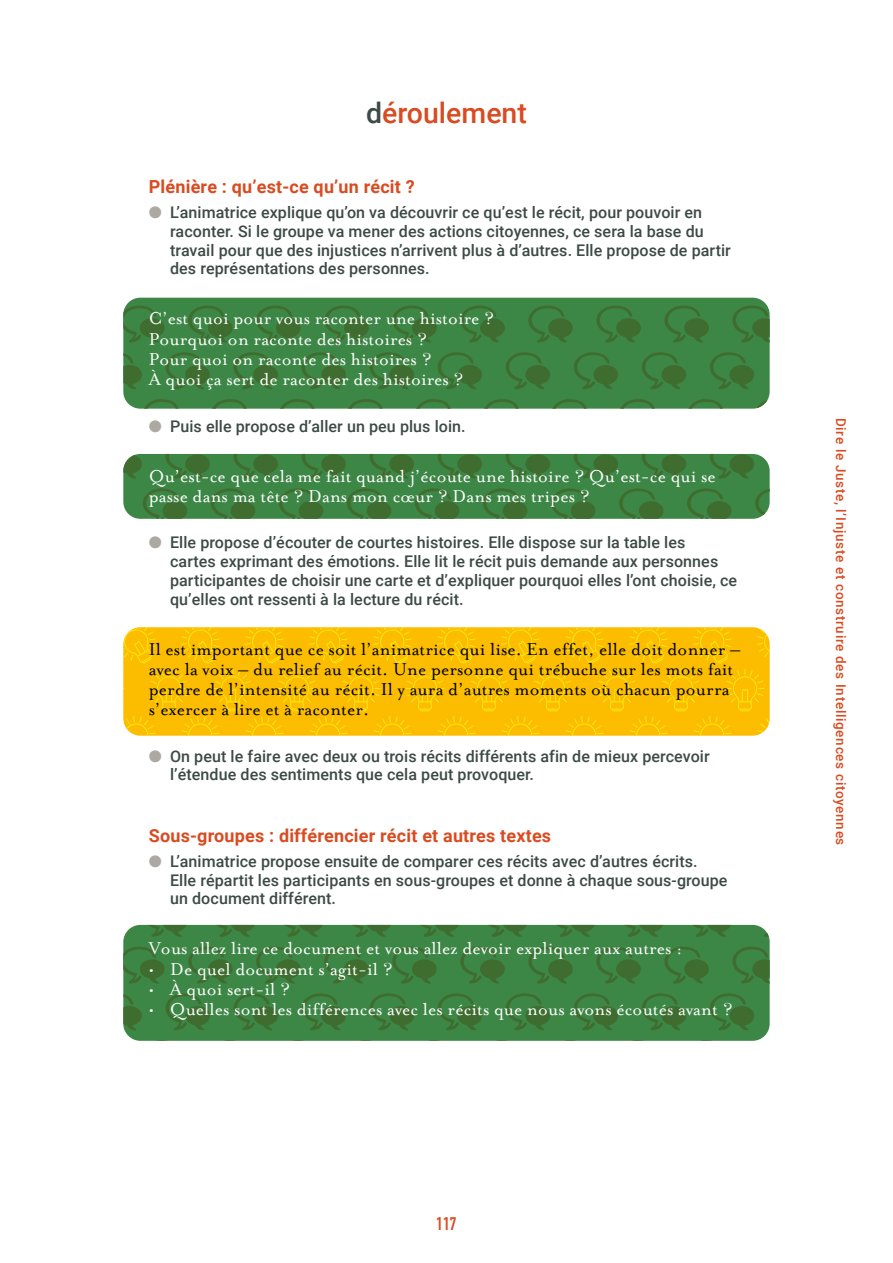
<style>
.page{position:relative;width:893px;height:1263px;background:#fff}
.page>*{position:absolute;margin:0;border:0;box-sizing:border-box;transform-origin:0 0}
.t1{font:500 28.5px "Roboto";color:#d94b21}
.t2{font:19.5px/20.2px "Mrs Eaves Roman";letter-spacing:.005em;color:#fff}
.t3{font:19.5px/20.2px "Mrs Eaves Roman";letter-spacing:.005em;color:#000}
.t4{font:700 18px "Roboto";letter-spacing:.01em;color:#d94b21}
.t5{font:700 18px "DIN Condensed";color:#d94b21}
.t6{font:500 16.05px/18.8px "Roboto";letter-spacing:.005em;color:#3d4a45}
.t7{font:500 13.5px "Roboto";letter-spacing:.05em;color:#d94b21}
.s1{color:#3d4a45}
.s2{color:#aca8a2}
</style>
<div class="page">
<svg style="left:123px;top:298px;width:647px;height:111px;background:#3e8242"></svg>
<svg style="left:123px;top:454px;width:647px;height:65px;background:#3f8142"></svg>
<svg style="left:123px;top:925px;width:647px;height:116px;background:#3e8242"></svg>
<svg style="left:123px;top:627px;width:647px;height:109px;background:#fcc003"></svg>
<h1 class="t1" style="left:366px;top:93px;width:162px"><span class="s1">d</span>éroulement</h1>
<p class="t4" style="left:149px;top:174px;width:267px">Plénière : qu’est-ce qu’un récit ?</p>
<p class="t6" style="left:170px;top:202px;width:562px;text-indent:-21px"><span class="s2">●</span> L’animatrice explique qu’on va découvrir ce qu’est le récit, pour pouvoir en raconter. Si le groupe va mener des actions citoyennes, ce sera la base du travail pour que des injustices n’arrivent plus à d’autres. Elle propose de partir des représentations des personnes.</p>
<p class="t2" style="left:149px;top:309px;width:347px">C’est quoi pour vous raconter une histoire ?<br>Pourquoi on raconte des histoires ?<br>Pour quoi on raconte des histoires ?<br>À quoi ça sert de raconter des histoires ?</p>
<p class="t6" style="left:149px;top:416px;width:318px"><span class="s2">●</span> Puis elle propose d’aller un peu plus loin.</p>
<p class="t2" style="left:149px;top:466px;width:568px">Qu’est-ce que cela me fait quand j’écoute une histoire ? Qu’est-ce qui se passe dans ma tête ? Dans mon cœur ? Dans mes tripes ?</p>
<p class="t6" style="left:170px;top:533px;width:569px;text-indent:-21px"><span class="s2">●</span> Elle propose d’écouter de courtes histoires. Elle dispose sur la table les<br>cartes exprimant des émotions. Elle lit le récit puis demande aux personnes participantes de choisir une carte et d’expliquer pourquoi elles l’ont choisie, ce qu’elles ont ressenti à la lecture du récit.</p>
<p class="t3" style="left:149px;top:639px;width:593px">Il est important que ce soit l’animatrice qui lise. En effet, elle doit donner – avec la voix – du relief au récit. Une personne qui trébuche sur les mots fait perdre de l’intensité au récit. Il y aura d’autres moments où chacun pourra s’exercer à lire et à raconter.</p>
<p class="t6" style="left:170px;top:746px;width:541px;text-indent:-21px"><span class="s2">●</span> On peut le faire avec deux ou trois récits différents afin de mieux percevoir l’étendue des sentiments que cela peut provoquer.</p>
<p class="t4" style="left:149px;top:823px;width:404px">Sous-groupes : différencier récit et autres textes</p>
<p class="t6" style="left:170px;top:851px;width:559px;text-indent:-21px"><span class="s2">●</span> L’animatrice propose ensuite de comparer ces récits avec d’autres écrits.<br>Elle répartit les participants en sous-groupes et donne à chaque sous-groupe un document différent.</p>
<p class="t2" style="left:149px;top:938px;width:535px">Vous allez lire ce document et vous allez devoir expliquer aux autres :</p>
<p class="t2" style="left:149px;top:959px;width:245px">• De quel document s’agit-il ?</p>
<p class="t2" style="left:149px;top:979px;width:143px">• À quoi sert-il ?</p>
<p class="t2" style="left:149px;top:999px;width:585px">• Quelles sont les différences avec les récits que nous avons écoutés avant ?</p>
<p class="t5" style="left:436px;top:1212px;width:22px">117</p>
<p class="t7" style="left:851px;top:417px;width:429px;rotate:90deg">Dire le Juste, l’Injuste et construire des Intelligences citoyennes</p>
</div>
